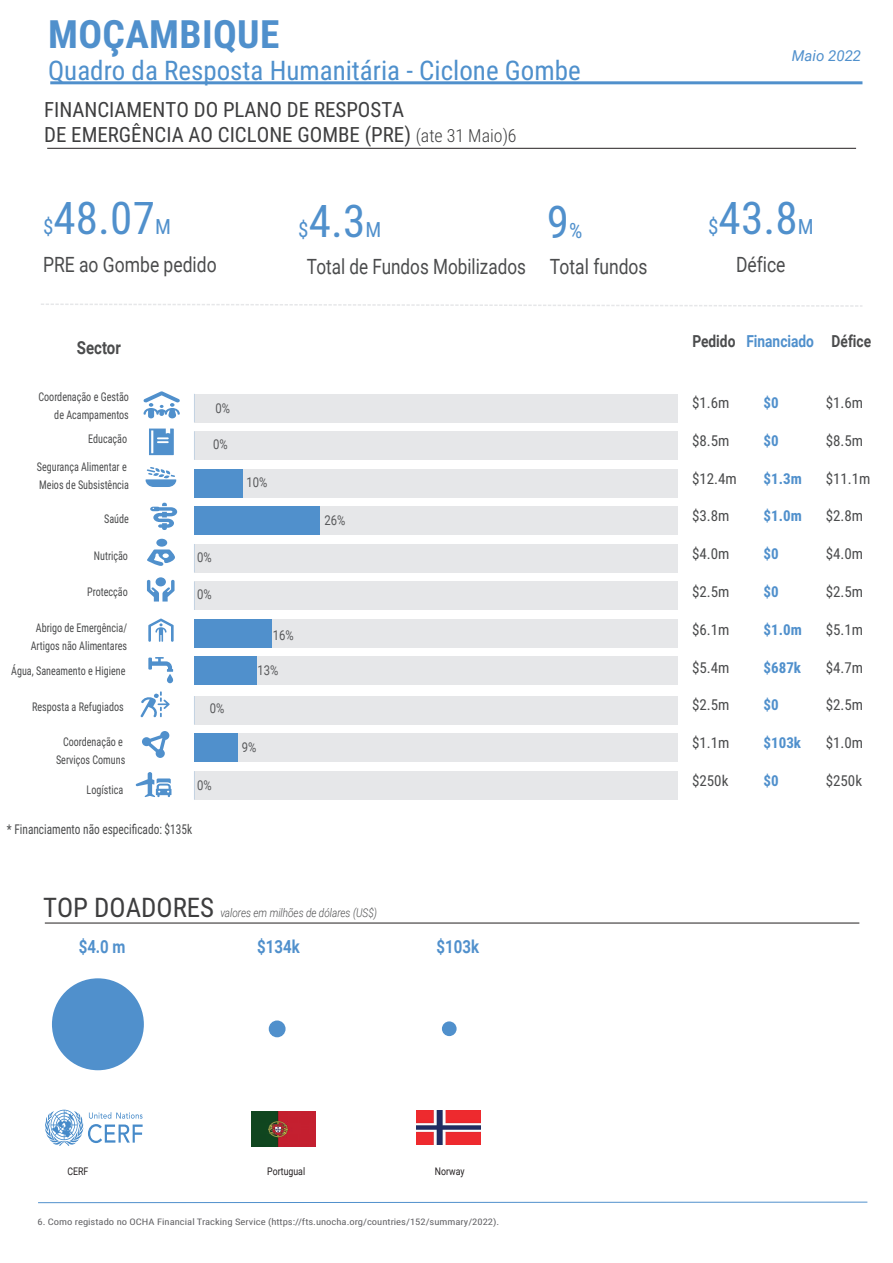
<style>
.page{position:relative;width:893px;height:1263px;background:#fff}
.page>*{position:absolute;margin:0;border:0;box-sizing:border-box;transform-origin:0 0}
.t1{font:45px "Roboto Condensed";color:#5090cc}
.t2{font:700 39px "Roboto Condensed";letter-spacing:.01em;color:#5090cc}
.t3{font:27px "Roboto Condensed";color:#4f90cc}
.t4{font:27px "Roboto Condensed";color:#3e3e3f}
.t5{font:21px/25.2px "Roboto Condensed";color:#3e3e3f}
.t6{font:21px "Roboto";color:#4b4c4d;scale:.83 1}
.t7{font:21px "Roboto";color:#4b4c4d;scale:.82 1}
.t8{font:700 18px "Roboto";color:#5090cc;scale:.83 1}
.t9{font:700 18px "Roboto";color:#4b4c4d;scale:.83 1}
.t10{font:700 16.5px "Roboto";color:#5090cc;scale:.83 1}
.t11{font:700 16.5px "Roboto";color:#4b4c4d;scale:.83 1}
.t12{font:15px "Roboto Condensed";color:#4b4c4d}
.t13{font:700 15px "Roboto Condensed";color:#5090cc}
.t14{font:italic 15px "Roboto";color:#5090cc}
.t15{font:13.5px "Roboto Condensed";color:#4b4c4d;scale:.84 1}
.t16{font:13.5px "Roboto";color:#57585a;scale:.83 1}
.t17{font:12px/18px "Roboto Condensed";color:#4b4c4d;text-align:center;scale:.84 1}
.t18{font:italic 300 12px "Roboto";color:#4b4c4d;scale:.83 1}
.t19{font:10.5px "Roboto";color:#231f20;scale:.83 1}
.t20{font:9px "Roboto Condensed";color:#636366;scale:1.18 1}
.s1{font-weight:300;font-size:18px}
.s2{font-size:21px}
.s3{color:#4b4c4d}
</style>
<div class="page">
<svg style="left:38px;top:1201px;width:830px;height:2px"></svg>
<svg style="left:41px;top:303px;width:821px;height:4px"></svg>
<hr style="left:50px;top:81px;width:812px;height:3px;background:#5090cc">
<hr style="left:45px;top:923px;width:814px;height:1px;background:#231f20">
<svg style="left:45px;top:1110px;width:98px;height:36px"></svg>
<div style="left:52px;top:978px;width:92px;height:92px;background:#5090cc;border-radius:46px"></div>
<div style="left:269px;top:1020px;width:17px;height:17px;background:#5090cc;border-radius:8px"></div>
<div style="left:442px;top:1021px;width:15px;height:15px;background:#5090cc;border-radius:7px"></div>
<img style="left:251px;top:1111px;width:65px;height:35px">
<img style="left:417px;top:1111px;width:63px;height:33px">
<hr style="left:47px;top:148px;width:809px;height:1px;background:#231f20">
<svg style="left:146px;top:467px;width:30px;height:20px"></svg>
<svg style="left:140px;top:691px;width:30px;height:26px"></svg>
<svg style="left:147px;top:549px;width:28px;height:17px"></svg>
<div style="left:156px;top:539px;width:11px;height:8px;background:#5090cc;border-radius:50%"></div>
<svg style="left:147px;top:580px;width:28px;height:21px"></svg>
<div style="left:156px;top:577px;width:10px;height:9px;background:#5090cc;border-radius:50%"></div>
<svg style="left:143px;top:391px;width:37px;height:27px"></svg>
<svg style="left:142px;top:731px;width:27px;height:27px"></svg>
<svg style="left:149px;top:428px;width:25px;height:27px"></svg>
<svg style="left:148px;top:657px;width:25px;height:26px"></svg>
<svg style="left:150px;top:503px;width:27px;height:27px"></svg>
<svg style="left:148px;top:618px;width:26px;height:24px"></svg>
<svg style="left:136px;top:772px;width:35px;height:25px"></svg>
<div style="left:194px;top:394px;width:483px;height:28px;background:#e6e7e9"></div>
<div style="left:194px;top:431px;width:483px;height:29px;background:#e6e7e9"></div>
<div style="left:243px;top:469px;width:434px;height:28px;background:#e6e7e9"></div>
<div style="left:320px;top:506px;width:357px;height:29px;background:#e6e7e9"></div>
<div style="left:194px;top:544px;width:483px;height:28px;background:#e6e7e9"></div>
<div style="left:194px;top:581px;width:483px;height:29px;background:#e6e7e9"></div>
<div style="left:272px;top:619px;width:405px;height:28px;background:#e6e7e9"></div>
<div style="left:257px;top:657px;width:420px;height:28px;background:#e6e7e9"></div>
<div style="left:194px;top:696px;width:483px;height:28px;background:#e6e7e9"></div>
<div style="left:238px;top:734px;width:439px;height:28px;background:#e6e7e9"></div>
<div style="left:194px;top:771px;width:483px;height:28px;background:#e6e7e9"></div>
<div style="left:194px;top:469px;width:49px;height:28px;background:#5090cc"></div>
<div style="left:194px;top:506px;width:126px;height:29px;background:#5090cc"></div>
<div style="left:194px;top:619px;width:78px;height:28px;background:#5090cc"></div>
<div style="left:194px;top:657px;width:63px;height:28px;background:#5090cc"></div>
<div style="left:194px;top:734px;width:44px;height:28px;background:#5090cc"></div>
<h2 class="t2" style="left:48px;top:7px;width:233px">MOÇAMBIQUE</h2>
<h3 class="t3" style="left:48px;top:52px;width:534px">Quadro da Resposta Humanitária - Ciclone Gombe</h3>
<h3 class="t5" style="left:44px;top:96px;width:474px">FINANCIAMENTO DO PLANO DE RESPOSTA<br>DE EMERGÊNCIA AO CICLONE GOMBE (PRE) <span class="s1">(ate 31 Maio)6</span></h3>
<h1 class="t1" style="left:43px;top:187px;width:129px"><span class="s2">$</span>48.07<span class="s2">M</span></h1>
<h3 class="t6" style="left:43px;top:250px;width:211px">PRE ao Gombe pedido</h3>
<h1 class="t1" style="left:298px;top:189px;width:85px"><span class="s2">$</span>4.3<span class="s2">M</span></h1>
<h3 class="t7" style="left:307px;top:252px;width:269px">Total de Fundos Mobilizados</h3>
<h1 class="t1" style="left:547px;top:190px;width:37px">9<span class="s2">%</span></h1>
<h3 class="t6" style="left:550px;top:251px;width:119px">Total fundos</h3>
<h3 class="t9" style="left:77px;top:335px;width:54px">Sector</h3>
<p class="t17" style="left:38px;top:388px;width:109px;text-align:right">Coordenação e Gestão de Acampamentos</p>
<p class="t17" style="left:88px;top:430px;width:48px">Educação</p>
<p class="t17" style="left:37px;top:457px;width:111px;text-align:left">Segurança Alimentar e<br>Meios de Subsistência</p>
<p class="t17" style="left:104px;top:509px;width:31px">Saúde</p>
<p class="t17" style="left:94px;top:547px;width:42px">Nutrição</p>
<p class="t17" style="left:87px;top:582px;width:50px">Protecção</p>
<p class="t17" style="left:31px;top:619px;width:116px">Abrigo de Emergência/<br>Artigos não Alimentares</p>
<p class="t17" style="left:11px;top:662px;width:137px">Água, Saneamento e Higiene</p>
<p class="t17" style="left:32px;top:697px;width:111px">Resposta a Refugiados</p>
<p class="t17" style="left:56px;top:732px;width:84px">Coordenação e<br>Serviços Comuns</p>
<p class="t17" style="left:87px;top:780px;width:45px">Logística</p>
<p class="t16" style="left:216px;top:399px;width:19px">0%</p>
<p class="t16" style="left:213px;top:435px;width:19px">0%</p>
<p class="t16" style="left:197px;top:548px;width:19px">0%</p>
<p class="t16" style="left:197px;top:584px;width:19px">0%</p>
<p class="t16" style="left:210px;top:698px;width:19px">0%</p>
<p class="t16" style="left:197px;top:776px;width:19px">0%</p>
<p class="t15" style="left:7px;top:819px;width:222px">* Financiamento não especificado: $135k</p>
<p class="t16" style="left:246px;top:473px;width:27px">10%</p>
<p class="t16" style="left:273px;top:626px;width:27px">16%</p>
<p class="t16" style="left:258px;top:661px;width:27px">13%</p>
<p class="t16" style="left:242px;top:738px;width:19px">9%</p>
<p class="t16" style="left:324px;top:511px;width:27px">26%</p>
<h3 class="t4" style="left:43px;top:889px;width:173px">TOP DOADORES</h3>
<p class="t18" style="left:220px;top:905px;width:190px">valores em milhões de dólares (US$)</p>
<h3 class="t8" style="left:79px;top:933px;width:58px">$4.0 m</h3>
<h3 class="t8" style="left:257px;top:933px;width:53px">$134k</h3>
<h3 class="t8" style="left:437px;top:933px;width:53px">$103k</h3>
<p class="t14" style="left:792px;top:45px;width:71px">Maio 2022</p>
<h1 class="t1" style="left:708px;top:187px;width:107px"><span class="s2">$</span>43.8<span class="s2">M</span></h1>
<h3 class="t6" style="left:736px;top:250px;width:61px">Défice</h3>
<h3 class="t10" style="left:692px;top:329px;width:148px"><span class="s3">Pedido</span> Financiado</h3>
<h3 class="t11" style="left:832px;top:329px;width:49px">Défice</h3>
<p class="t12" style="left:692px;top:392px;width:39px">$1.6m</p>
<p class="t12" style="left:692px;top:430px;width:39px">$8.5m</p>
<p class="t12" style="left:692px;top:468px;width:46px">$12.4m</p>
<p class="t12" style="left:692px;top:506px;width:39px">$3.8m</p>
<p class="t12" style="left:692px;top:543px;width:39px">$4.0m</p>
<p class="t12" style="left:692px;top:581px;width:39px">$2.5m</p>
<p class="t12" style="left:692px;top:619px;width:39px">$6.1m</p>
<p class="t12" style="left:692px;top:657px;width:39px">$5.4m</p>
<p class="t12" style="left:692px;top:695px;width:39px">$2.5m</p>
<p class="t12" style="left:692px;top:732px;width:39px">$1.1m</p>
<p class="t12" style="left:692px;top:770px;width:38px">$250k</p>
<p class="t13" style="left:763px;top:392px;width:17px">$0</p>
<p class="t13" style="left:763px;top:430px;width:17px">$0</p>
<p class="t13" style="left:763px;top:468px;width:40px">$1.3m</p>
<p class="t13" style="left:763px;top:506px;width:40px">$1.0m</p>
<p class="t13" style="left:763px;top:543px;width:17px">$0</p>
<p class="t13" style="left:763px;top:581px;width:17px">$0</p>
<p class="t13" style="left:763px;top:619px;width:40px">$1.0m</p>
<p class="t13" style="left:763px;top:657px;width:39px">$687k</p>
<p class="t13" style="left:763px;top:695px;width:17px">$0</p>
<p class="t13" style="left:763px;top:732px;width:39px">$103k</p>
<p class="t13" style="left:763px;top:770px;width:17px">$0</p>
<p class="t12" style="left:826px;top:392px;width:39px">$1.6m</p>
<p class="t12" style="left:826px;top:430px;width:39px">$8.5m</p>
<p class="t12" style="left:826px;top:468px;width:46px">$11.1m</p>
<p class="t12" style="left:826px;top:506px;width:39px">$2.8m</p>
<p class="t12" style="left:826px;top:543px;width:39px">$4.0m</p>
<p class="t12" style="left:826px;top:581px;width:39px">$2.5m</p>
<p class="t12" style="left:826px;top:619px;width:39px">$5.1m</p>
<p class="t12" style="left:826px;top:657px;width:39px">$4.7m</p>
<p class="t12" style="left:826px;top:695px;width:39px">$2.5m</p>
<p class="t12" style="left:826px;top:732px;width:39px">$1.0m</p>
<p class="t12" style="left:826px;top:770px;width:38px">$250k</p>
<p class="t19" style="left:68px;top:1164px;width:27px">CERF</p>
<p class="t19" style="left:267px;top:1164px;width:47px">Portugual</p>
<p class="t19" style="left:435px;top:1164px;width:37px">Norway</p>
<p class="t20" style="left:37px;top:1215px;width:393px">6. Como registado no OCHA Financial Tracking Service (https://fts.unocha.org/countries/152/summary/2022).</p>
</div>
